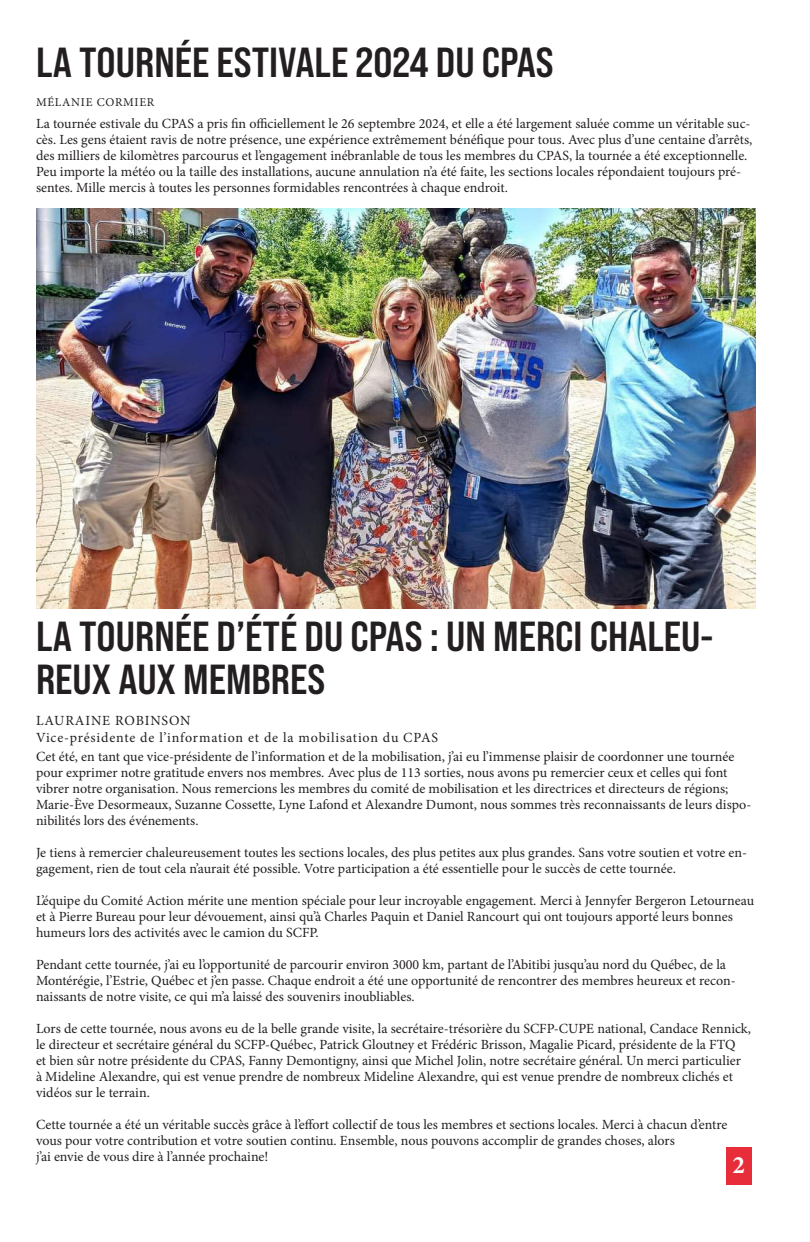
<style>
.page{position:relative;width:810px;height:1242px;background:#fff}
.page>*{position:absolute;margin:0;border:0;box-sizing:border-box;transform-origin:0 0}
.t1{font:42px/43px "Bebas Neue Pro Sm E Bd";color:#231f20}
.t2{font:700 25px "Minion Pro";color:#fff}
.t3{font:14px/16px "Minion Pro";color:#231f20}
.t4{font:14px/16.8px "Minion Pro";letter-spacing:.06em;color:#231f20}
.t5{font:12px "Minion Pro";letter-spacing:.06em;color:#231f20}
</style>
<div class="page">
<div style="left:726px;top:1147px;width:25px;height:38px;background:#e62d39"></div>
<img style="left:36px;top:208px;width:720px;height:401px">
<p class="t1" style="left:36px;top:40px;width:519px">LA TOURNÉE ESTIVALE 2024 DU CPAS</p>
<p class="t5" style="left:36px;top:94px;width:120px">MÉLANIE CORMIER</p>
<p class="t3" style="left:36px;top:115px;width:718px">La tournée estivale du CPAS a pris fin officiellement le 26 septembre 2024, et elle a été largement saluée comme un véritable suc&shy;cès. Les gens étaient ravis de notre présence, une expérience extrêmement bénéfique pour tous. Avec plus d’une centaine d’arrêts, des milliers de kilomètres parcourus et l’engagement inébranlable de tous les membres du CPAS, la tournée a été exceptionnelle.<br>Peu importe la météo ou la taille des installations, aucune annulation n’a été faite, les sections locales répondaient toujours pré&shy;sentes. Mille mercis à toutes les personnes formidables rencontrées à chaque endroit.</p>
<p class="t1" style="left:36px;top:614px;width:679px">LA TOURNÉE D’ÉTÉ DU CPAS : UN MERCI CHALEU-<br>REUX AUX MEMBRES</p>
<p class="t4" style="left:36px;top:712px;width:404px">LAURAINE ROBINSON<br>Vice-présidente de l’information et de la mobilisation du CPAS</p>
<p class="t3" style="left:36px;top:748px;width:717px">Cet été, en tant que vice-présidente de l’information et de la mobilisation, j’ai eu l’immense plaisir de coordonner une tournée pour exprimer notre gratitude envers nos membres. Avec plus de 113 sorties, nous avons pu remercier ceux et celles qui font vibrer notre organisation. Nous remercions les membres du comité de mobilisation et les directrices et directeurs de régions; Marie-Ève Desormeaux, Suzanne Cossette, Lyne Lafond et Alexandre Dumont, nous sommes très reconnaissants de leurs dispo&shy;nibilités lors des événements.</p>
<p class="t3" style="left:36px;top:844px;width:713px">Je tiens à remercier chaleureusement toutes les sections locales, des plus petites aux plus grandes. Sans votre soutien et votre en&shy;gagement, rien de tout cela n’aurait été possible. Votre participation a été essentielle pour le succès de cette tournée.</p>
<p class="t3" style="left:36px;top:892px;width:720px">L’équipe du Comité Action mérite une mention spéciale pour leur incroyable engagement. Merci à Jennyfer Bergeron Letourneau et à Pierre Bureau pour leur dévouement, ainsi qu’à Charles Paquin et Daniel Rancourt qui ont toujours apporté leurs bonnes humeurs lors des activités avec le camion du SCFP.</p>
<p class="t3" style="left:36px;top:956px;width:701px">Pendant cette tournée, j’ai eu l’opportunité de parcourir environ 3000 km, partant de l’Abitibi jusqu’au nord du Québec, de la<br>Montérégie, l’Estrie, Québec et j’en passe. Chaque endroit a été une opportunité de rencontrer des membres heureux et recon&shy;naissants de notre visite, ce qui m’a laissé des souvenirs inoubliables.</p>
<p class="t3" style="left:36px;top:1020px;width:717px">Lors de cette tournée, nous avons eu de la belle grande visite, la secrétaire-trésorière du SCFP-CUPE national, Candace Rennick, le directeur et secrétaire général du SCFP-Québec, Patrick Gloutney et Frédéric Brisson, Magalie Picard, présidente de la FTQ<br>et bien sûr notre présidente du CPAS, Fanny Demontigny, ainsi que Michel Jolin, notre secrétaire général. Un merci particulier<br>à Mideline Alexandre, qui est venue prendre de nombreux Mideline Alexandre, qui est venue prendre de nombreux clichés et vidéos sur le terrain.</p>
<p class="t3" style="left:36px;top:1116px;width:693px">Cette tournée a été un véritable succès grâce à l’effort collectif de tous les membres et sections locales. Merci à chacun d’entre vous pour votre contribution et votre soutien continu. Ensemble, nous pouvons accomplir de grandes choses, alors<br>j’ai envie de vous dire à l’année prochaine!</p>
<p class="t2" style="left:732px;top:1147px;width:14px">2</p>
</div>
